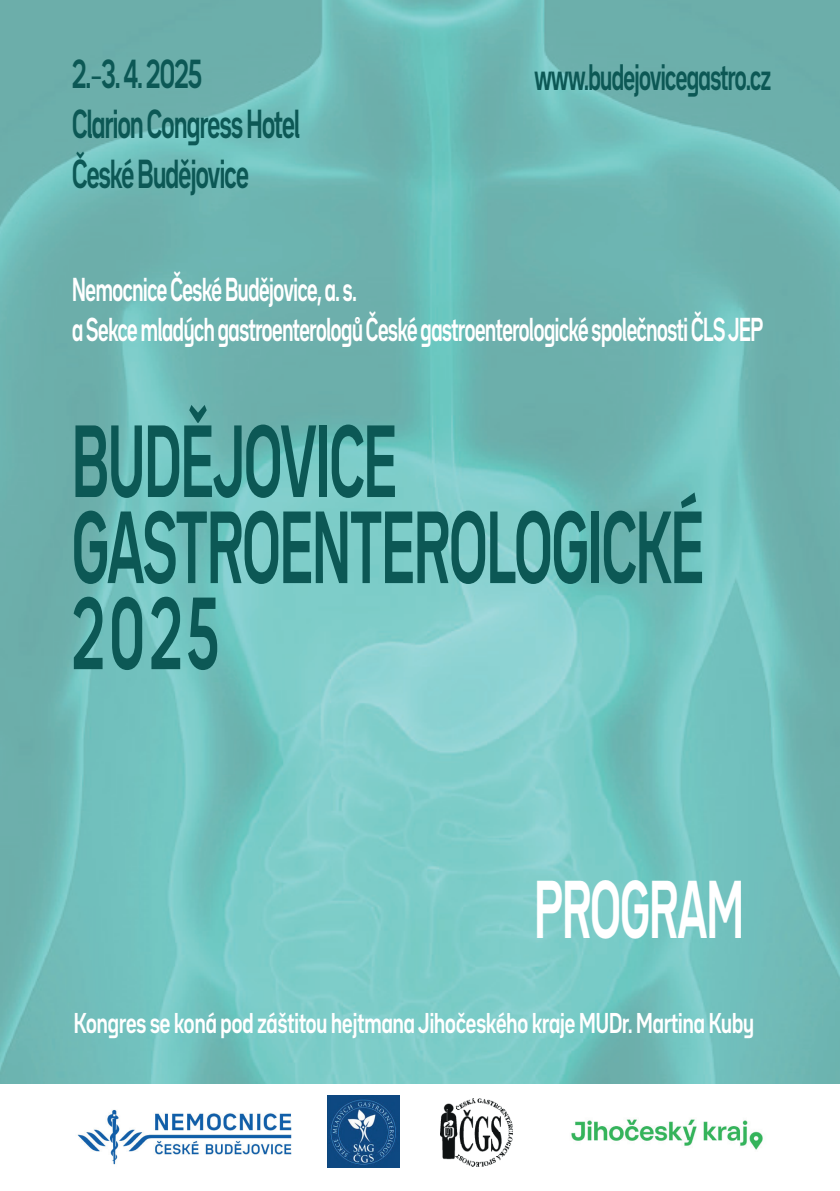
<style>
.page{position:relative;width:840px;height:1191px;background:#fff}
.page>*{position:absolute;margin:0;border:0;box-sizing:border-box;transform-origin:0 0}
.t1{font:700 90px/86px "Bw Seido Raw";letter-spacing:-.01em;color:#0c5855;scale:.56 1}
.t2{font:700 72px "Bw Seido Raw";letter-spacing:-.01em;color:#fff;scale:.56 1}
.t3{font:700 35.6px/50px "Bw Seido Raw";letter-spacing:-.03em;color:#0c5855;scale:.62 1}
.t4{font:700 32.4px "Bw Seido Raw";letter-spacing:-.03em;color:#0c5855;scale:.62 1}
.t5{font:700 29.2px/40px "Bw Seido Raw";letter-spacing:-.02em;color:#fff;scale:.62 1}
.t6{font:700 25.2px "Bw Seido Raw";color:#fff;scale:.71 1}
.s1{font-weight:400}
</style>
<div class="page">
<img style="left:0;top:0;width:839px;height:1083px">
<img style="left:571px;top:1119px;width:192px;height:31px">
<img style="left:440px;top:1098px;width:72px;height:68px">
<img style="left:77px;top:1109px;width:215px;height:56px">
<img style="left:327px;top:1095px;width:72px;height:72px">
<p class="t3" style="left:72px;top:48px;width:369px">2.<span class="s1">–</span>3. 4. 2025<br>Clarion Congress Hotel<br>České Budějovice</p>
<p class="t4" style="left:534px;top:55px;width:383px">www.budejovicegastro.cz</p>
<p class="t5" style="left:72px;top:269px;width:1115px">Nemocnice České Budějovice, a. s.<br>a Sekce mladých gastroenterologů České gastroenterologické společnosti ČLS JEP</p>
<h1 class="t1" style="left:72px;top:417px;width:1128px">BUDĚJOVICE<br>GASTROENTEROLOGICKÉ<br>2025</h1>
<h2 class="t2" style="left:534px;top:861px;width:375px">PROGRAM</h2>
<p class="t6" style="left:74px;top:1005px;width:959px">Kongres se koná pod záštitou hejtmana Jihočeského kraje MUDr. Martina Kuby</p>
</div>
